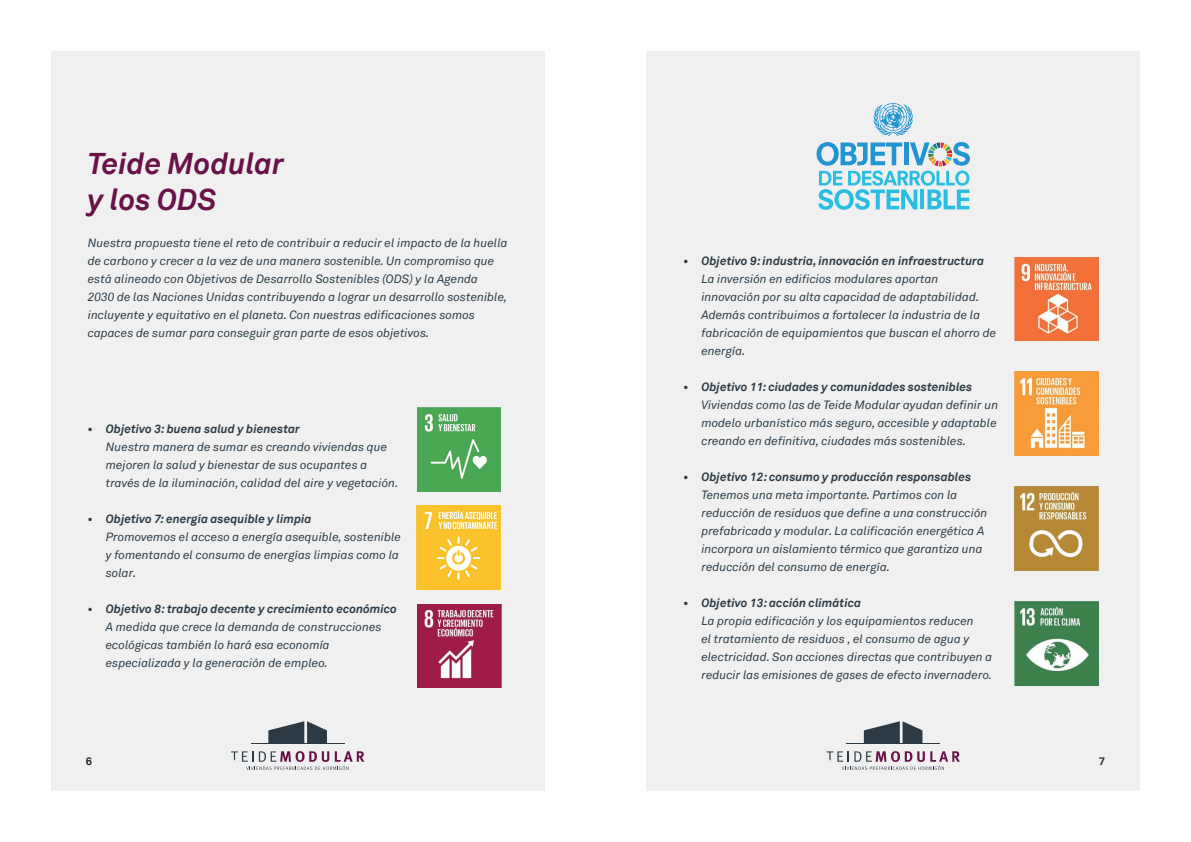
<style>
.page{position:relative;width:1191px;height:842px;background:#fff}
.page>*{position:absolute;margin:0;border:0;box-sizing:border-box;transform-origin:0 0}
.t1{font:italic 700 30px/36px "Akkurat";color:#691248}
.t2{font:italic 12px/18px "Akkurat";color:#2b3a45}
.t3{font:italic 700 12px "Akkurat";color:#2b3a45}
.t4{font:700 11px "Akkurat";color:#231f20}
</style>
<div class="page">
<div style="left:51px;top:51px;width:493px;height:740px;background:#f0f0f0"></div>
<svg style="left:231px;top:751px;width:133px;height:19px"></svg>
<svg style="left:268px;top:721px;width:59px;height:22px"></svg>
<hr style="left:251px;top:743px;width:93px;height:1px;background:#2b3a45">
<div style="left:646px;top:51px;width:494px;height:740px;background:#f0f0f0"></div>
<svg style="left:826px;top:751px;width:134px;height:19px"></svg>
<svg style="left:864px;top:721px;width:58px;height:22px"></svg>
<hr style="left:846px;top:743px;width:93px;height:1px;background:#2b3a45">
<img style="left:417px;top:407px;width:84px;height:84px">
<img style="left:417px;top:506px;width:84px;height:83px">
<img style="left:417px;top:604px;width:84px;height:83px">
<img style="left:1014px;top:372px;width:84px;height:84px">
<img style="left:1014px;top:487px;width:84px;height:83px">
<img style="left:1014px;top:257px;width:84px;height:84px">
<img style="left:1015px;top:602px;width:83px;height:83px">
<svg style="left:873px;top:103px;width:40px;height:33px"></svg>
<svg style="left:816px;top:142px;width:154px;height:68px"></svg>
<h1 class="t1" style="left:88px;top:145px;width:198px">Teide Modular y los ODS</h1>
<p class="t2" style="left:88px;top:235px;width:421px">Nuestra propuesta tiene el reto de contribuir a reducir el impacto de la huella de carbono y crecer a la vez de una manera sostenible. Un compromiso que está alineado con Objetivos de Desarrollo Sostenibles (ODS) y la Agenda 2030 de las Naciones Unidas contribuyendo a lograr un desarrollo sostenible, incluyente y equitativo en el planeta. Con nuestras edificaciones somos capaces de sumar para conseguir gran parte de esos objetivos.</p>
<p class="t3" style="left:88px;top:421px;width:214px">• Objetivo 3: buena salud y bienestar</p>
<p class="t2" style="left:106px;top:438px;width:294px">Nuestra manera de sumar es creando viviendas que mejoren la salud y bienestar de sus ocupantes a través de la iluminación, calidad del aire y vegetación.</p>
<p class="t3" style="left:88px;top:511px;width:225px">• Objetivo 7: energía asequible y limpia</p>
<p class="t2" style="left:106px;top:528px;width:297px">Promovemos el acceso a energía asequible, sostenible y fomentando el consumo de energías limpias como la solar.</p>
<p class="t3" style="left:88px;top:601px;width:311px">• Objetivo 8: trabajo decente y crecimiento económico</p>
<p class="t2" style="left:106px;top:618px;width:277px">A medida que crece la demanda de construcciones ecológicas también lo hará esa economía especializada y la generación de empleo.</p>
<p class="t3" style="left:683px;top:254px;width:302px">• Objetivo 9: industria, innovación en infraestructura</p>
<p class="t2" style="left:701px;top:271px;width:296px">La inversión en edificios modulares aportan innovación por su alta capacidad de adaptabilidad.<br>Además contribuimos a fortalecer la industria de la fabricación de equipamientos que buscan el ahorro de energía.</p>
<p class="t3" style="left:683px;top:380px;width:290px">• Objetivo 11: ciudades y comunidades sostenibles</p>
<p class="t2" style="left:701px;top:397px;width:298px;text-align:justify">Viviendas como las de Teide Modular ayudan definir un modelo urbanístico más seguro, accesible y adaptable creando en definitiva, ciudades más sostenibles.</p>
<p class="t3" style="left:683px;top:470px;width:289px">• Objetivo 12: consumo y producción responsables</p>
<p class="t2" style="left:701px;top:487px;width:287px">Tenemos una meta importante. Partimos con la reducción de residuos que define a una construcción prefabricada y modular. La calificación energética A incorpora un aislamiento térmico que garantiza una reducción del consumo de energía.</p>
<p class="t3" style="left:683px;top:596px;width:179px">• Objetivo 13: acción climática</p>
<p class="t2" style="left:701px;top:613px;width:292px">La propia edificación y los equipamientos reducen<br>el tratamiento de residuos , el consumo de agua y electricidad. Son acciones directas que contribuyen a reducir las emisiones de gases de efecto invernadero.</p>
<p class="t4" style="left:86px;top:754px;width:8px">6</p>
<p class="t4" style="left:1098px;top:754px;width:8px">7</p>
</div>
